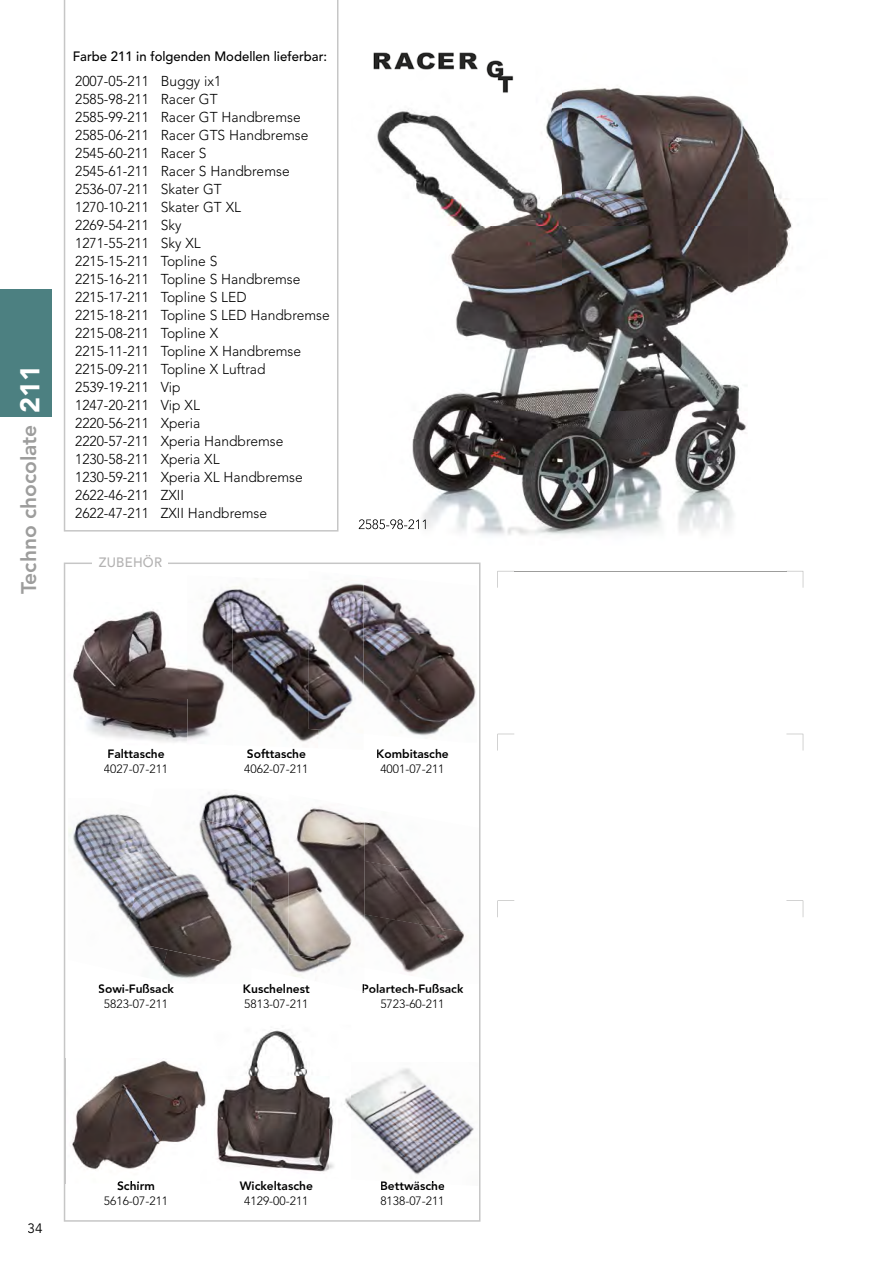
<style>
.page{position:relative;width:893px;height:1263px;background:#fff}
.page>*{position:absolute;margin:0;border:0;box-sizing:border-box;transform-origin:0 0}
.t1{font:900 27px "Avenir";color:#fff}
.t2{font:800 21px "Avenir";color:#9d9d9c}
.t3{font:300 14.25px/18px "Avenir";color:#000}
.t4{font:500 13.5px "Avenir";color:#000}
.t5{font:500 13.5px "Avenir";letter-spacing:.02em;color:#b3b2b2}
.t6{font:13.5px "Avenir";color:#000}
.t7{font:800 12px "Avenir";color:#000}
.t8{font:300 12px "Avenir";color:#000}
</style>
<div class="page">
<svg style="left:64px;top:562px;width:416px;height:660px"></svg>
<div style="left:93px;top:557px;width:75px;height:13px;background:#fff"></div>
<div style="left:0;top:289px;width:51px;height:128px;background:#4c8081"></div>
<svg style="left:64px;top:0;width:274px;height:531px"></svg>
<img style="left:358px;top:88px;width:434px;height:448px">
<img style="left:359px;top:519px;width:67px;height:10px">
<svg style="left:497px;top:900px;width:17px;height:17px"></svg>
<svg style="left:786px;top:900px;width:17px;height:17px"></svg>
<svg style="left:497px;top:734px;width:17px;height:16px"></svg>
<svg style="left:786px;top:734px;width:17px;height:16px"></svg>
<svg style="left:497px;top:571px;width:17px;height:17px"></svg>
<svg style="left:787px;top:571px;width:16px;height:17px"></svg>
<hr style="left:514px;top:571px;width:273px;height:1px;background:#9d9d9c">
<img style="left:67px;top:603px;width:120px;height:95px">
<img style="left:67px;top:698px;width:120px;height:47px">
<img style="left:351px;top:1062px;width:127px;height:76px">
<img style="left:351px;top:1138px;width:127px;height:48px">
<img style="left:384px;top:1181px;width:60px;height:3px">
<img style="left:309px;top:571px;width:168px;height:57px">
<img style="left:364px;top:628px;width:113px;height:114px">
<img style="left:187px;top:575px;width:122px;height:44px">
<img style="left:233px;top:619px;width:85px;height:129px">
<img style="left:318px;top:734px;width:46px;height:16px">
<img style="left:187px;top:603px;width:46px;height:142px">
<img style="left:309px;top:580px;width:55px;height:154px">
<img style="left:66px;top:1059px;width:141px;height:83px">
<img style="left:66px;top:1142px;width:145px;height:41px">
<img style="left:65px;top:1059px;width:1px;height:124px">
<img style="left:117px;top:1181px;width:37px;height:2px">
<img style="left:207px;top:1025px;width:144px;height:51px">
<img style="left:211px;top:1076px;width:119px;height:52px">
<img style="left:211px;top:1128px;width:140px;height:52px">
<img style="left:330px;top:1062px;width:21px;height:117px">
<img style="left:207px;top:1059px;width:4px;height:121px">
<img style="left:151px;top:789px;width:138px;height:48px">
<img style="left:251px;top:837px;width:64px;height:144px">
<img style="left:315px;top:967px;width:49px;height:24px">
<svg style="left:362px;top:983px;width:2px;height:8px"></svg>
<img style="left:289px;top:794px;width:190px;height:67px">
<img style="left:364px;top:861px;width:115px;height:53px">
<img style="left:364px;top:914px;width:115px;height:69px">
<img style="left:289px;top:802px;width:75px;height:165px">
<img style="left:68px;top:798px;width:83px;height:173px">
<img style="left:116px;top:872px;width:44px;height:109px">
<img style="left:160px;top:967px;width:91px;height:16px">
<img style="left:141px;top:807px;width:110px;height:160px">
<img style="left:358px;top:52px;width:175px;height:43px">
<h1 class="t1" style="left:14px;top:413px;width:49px;rotate:-90deg">211</h1>
<h2 class="t2" style="left:16px;top:594px;width:171px;rotate:-90deg">Techno chocolate</h2>
<p class="t4" style="left:73px;top:49px;width:256px">Farbe 211 in folgenden Modellen lieferbar:</p>
<p class="t3" style="left:75px;top:72px;width:256px">2007-05-211 Buggy ix1<br>2585-98-211 Racer GT<br>2585-99-211 Racer GT Handbremse<br>2585-06-211 Racer GTS Handbremse<br>2545-60-211 Racer S<br>2545-61-211 Racer S Handbremse<br>2536-07-211 Skater GT<br>1270-10-211 Skater GT XL<br>2269-54-211 Sky<br>1271-55-211 Sky XL<br>2215-15-211 Topline S<br>2215-16-211 Topline S Handbremse<br>2215-17-211 Topline S LED<br>2215-18-211 Topline S LED Handbremse<br>2215-08-211 Topline X<br>2215-11-211 Topline X Handbremse<br>2215-09-211 Topline X Luftrad<br>2539-19-211 Vip<br>1247-20-211 Vip XL<br>2220-56-211 Xperia<br>2220-57-211 Xperia Handbremse<br>1230-58-211 Xperia XL<br>1230-59-211 Xperia XL Handbremse<br>2622-46-211 ZXII<br>2622-47-211 ZXII Handbremse</p>
<p class="t5" style="left:99px;top:555px;width:65px">ZUBEHÖR</p>
<p class="t7" style="left:108px;top:746px;width:59px">Falttasche</p>
<p class="t8" style="left:104px;top:761px;width:66px">4027-07-211</p>
<p class="t7" style="left:247px;top:746px;width:61px">Softtasche</p>
<p class="t8" style="left:244px;top:761px;width:66px">4062-07-211</p>
<p class="t7" style="left:376px;top:746px;width:74px">Kombitasche</p>
<p class="t8" style="left:380px;top:761px;width:66px">4001-07-211</p>
<p class="t7" style="left:98px;top:981px;width:77px">Sowi-Fußsack</p>
<p class="t8" style="left:104px;top:996px;width:66px">5823-07-211</p>
<p class="t7" style="left:243px;top:981px;width:68px">Kuschelnest</p>
<p class="t8" style="left:244px;top:996px;width:66px">5813-07-211</p>
<p class="t7" style="left:361px;top:981px;width:103px">Polartech-Fußsack</p>
<p class="t8" style="left:380px;top:996px;width:66px">5723-60-211</p>
<p class="t6" style="left:28px;top:1220px;width:17px">34</p>
<p class="t7" style="left:117px;top:1179px;width:40px">Schirm</p>
<p class="t8" style="left:104px;top:1194px;width:66px">5616-07-211</p>
<p class="t7" style="left:240px;top:1179px;width:75px">Wickeltasche</p>
<p class="t8" style="left:244px;top:1194px;width:66px">4129-00-211</p>
<p class="t7" style="left:380px;top:1179px;width:66px">Bettwäsche</p>
<p class="t8" style="left:380px;top:1194px;width:66px">8138-07-211</p>
</div>
